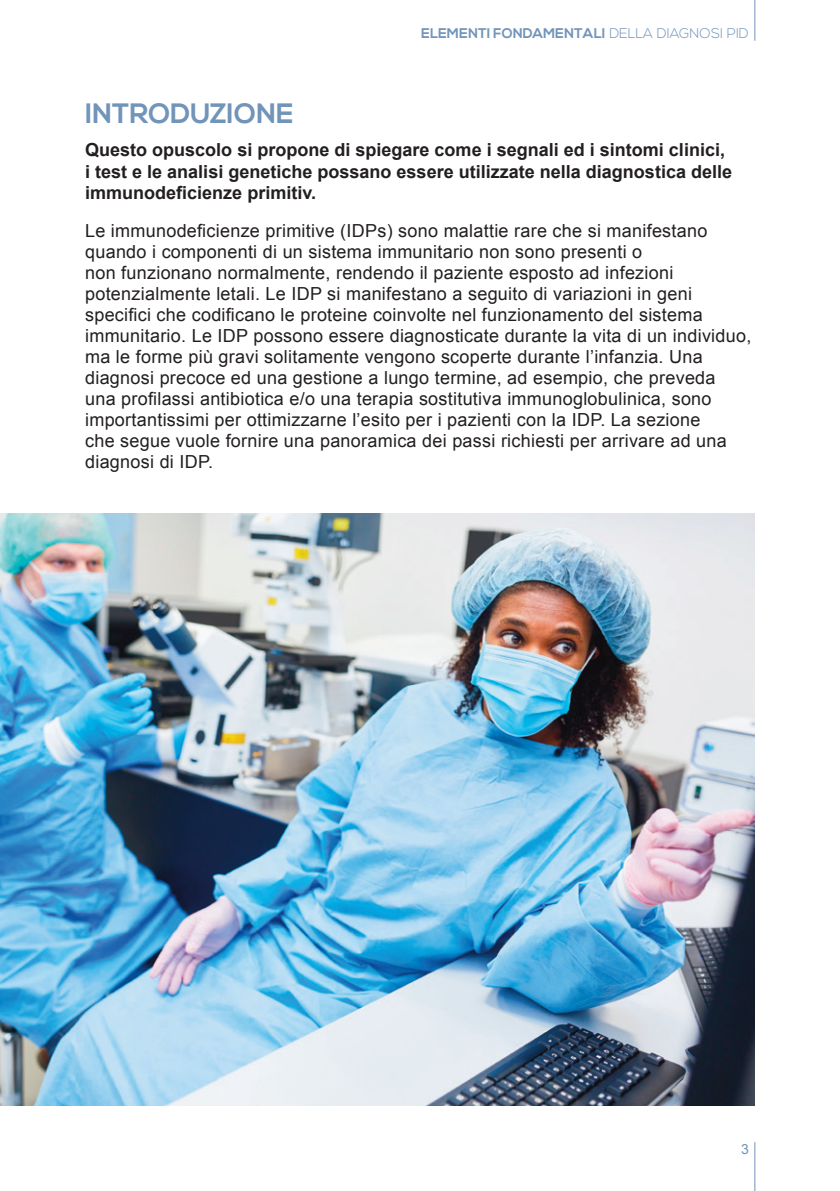
<style>
.page{position:relative;width:840px;height:1191px;background:#fff}
.page>*{position:absolute;margin:0;border:0;box-sizing:border-box;transform-origin:0 0}
.titulo{font:700 28px "Nexa";color:#7194b9}
.txt{font:18px/21px "Arial";letter-spacing:.015em;color:#231f20}
.txt-2{font:700 18px/21.6px "Arial";color:#231f20}
.t1{font:700 14px "Nexa";color:#7194b9}
.t2{font:14px "Arial";color:#7194b9}
.s1{font-weight:300}
</style>
<div class="page">
<hr style="left:754px;top:1142px;width:1px;height:49px;background:#7194b9">
<hr style="left:754px;top:0;width:1px;height:41px;background:#7194b9">
<img style="left:0;top:513px;width:754px;height:593px">
<p class="t1" style="left:421px;top:25px;width:329px">ELEMENTI FONDAMENTALI <span class="s1">DELLA DIAGNOSI PID</span></p>
<p class="titulo" style="left:85px;top:97px;width:210px">INTRODUZIONE</p>
<p class="txt-2" style="left:85px;top:139px;width:648px">Questo opuscolo si propone di spiegare come i segnali ed i sintomi clinici, i test e le analisi genetiche possano essere utilizzate nella diagnostica delle immunodeficienze primitiv.</p>
<p class="txt" style="left:85px;top:221px;width:667px">Le immunodeficienze primitive (IDPs) sono malattie rare che si manifestano quando i componenti di un sistema immunitario non sono presenti o<br>non funzionano normalmente, rendendo il paziente esposto ad infezioni potenzialmente letali. Le IDP si manifestano a seguito di variazioni in geni specifici che codificano le proteine coinvolte nel funzionamento del sistema immunitario. Le IDP possono essere diagnosticate durante la vita di un individuo, ma le forme più gravi solitamente vengono scoperte durante l’infanzia. Una diagnosi precoce ed una gestione a lungo termine, ad esempio, che preveda<br>una profilassi antibiotica e/o una terapia sostitutiva immunoglobulinica, sono importantissimi per ottimizzarne l’esito per i pazienti con la IDP. La sezione<br>che segue vuole fornire una panoramica dei passi richiesti per arrivare ad una diagnosi di IDP.</p>
<p class="t2" style="left:740px;top:1140px;width:9px">3</p>
</div>
